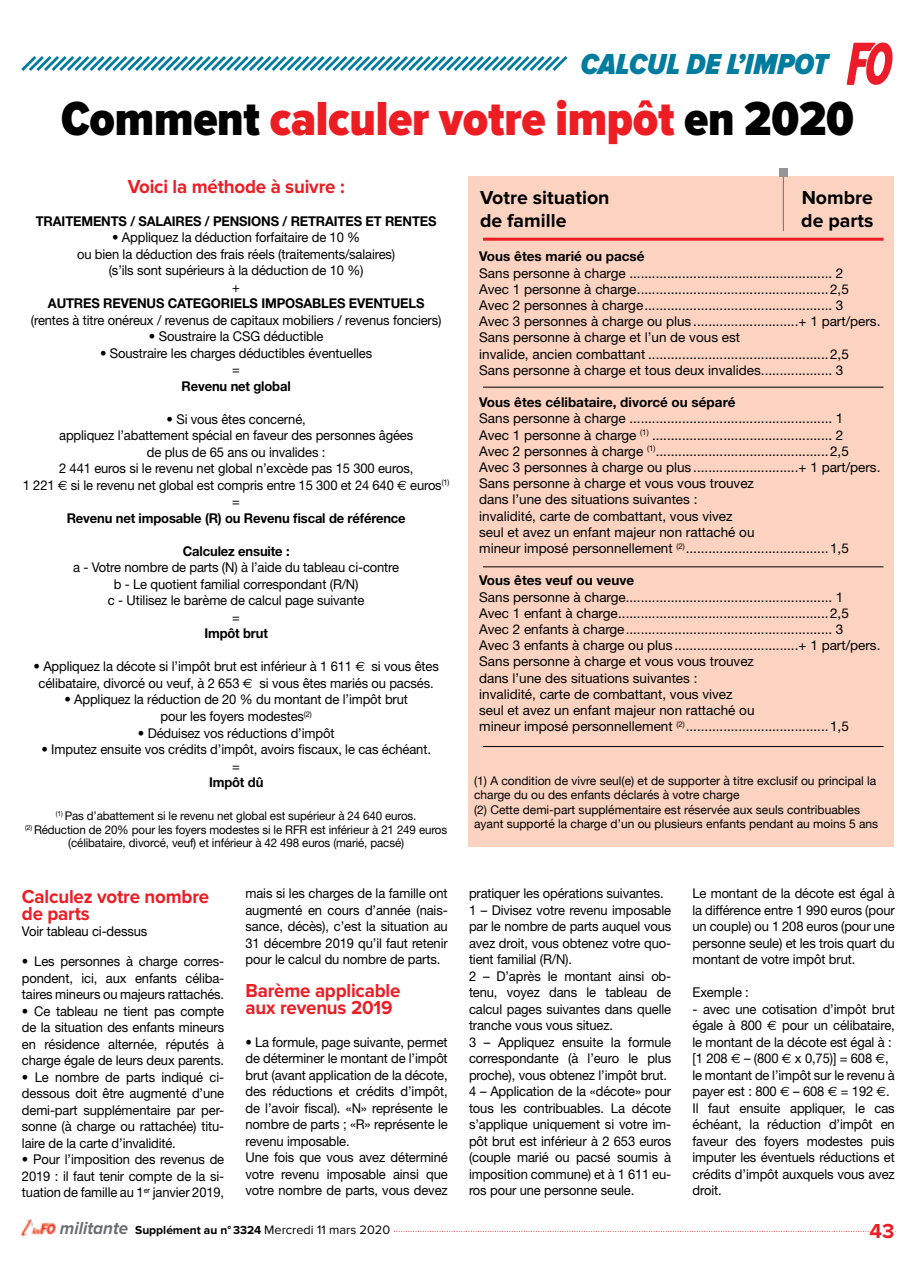
<style>
.page{position:relative;width:915px;height:1263px;background:#fff}
.page>*{position:absolute;margin:0;border:0;box-sizing:border-box;transform-origin:0 0}
.t1{font:900 49.5px "Proxima Nova Cond";letter-spacing:-.005em;color:#ed1d24}
.t2{font:italic 900 30px "Proxima Nova Cond";color:#007c9e}
.t3{font:700 21px "Proxima Nova";color:#ed1d24}
.t4{font:700 19.5px/16.5px "Proxima Nova";letter-spacing:-.01em;color:#ed1d24;scale:.96 1}
.t5{font:700 19.5px "Proxima Nova";color:#000}
.t6{font:13.5px/16.5px "Helvetica Neue";letter-spacing:-.01em;color:#000;text-align:center;scale:.96 1}
.t7{font:13.5px/16.2px "Helvetica Neue";letter-spacing:-.01em;color:#000}
.t8{font:700 13.5px "Helvetica Neue";letter-spacing:-.01em;color:#000;scale:.96 1}
.t9{font:700 13.5px "Helvetica Neue";letter-spacing:-.01em;color:#000}
.t10{font:12px/14.4px "Helvetica Neue";color:#000}
.t11{font:12px/13.5px "Helvetica Neue";letter-spacing:-.01em;color:#000;text-align:center;scale:.96 1}
.t12{font:700 12px "Proxima Nova";color:#000}
.s1{color:#000}
.s2{font-family:"Euro Sans"}
.s3{font-family:"Stone Informal";font-weight:400;color:#fff}
.s4{font-style:italic;font-size:18px;color:#6d6e71}
.s5{font-weight:400;font-size:12.75px}
</style>
<div class="page">
<svg style="left:846px;top:43px;width:47px;height:42px"></svg>
<svg style="left:394px;top:1231px;width:474px;height:1px"></svg>
<img style="left:21px;top:1218px;width:35px;height:19px">
<svg style="left:21px;top:56px;width:547px;height:15px"></svg>
<div style="left:468px;top:176px;width:425px;height:671px;background:#fcd3c1"></div>
<hr style="left:483px;top:238px;width:400px;height:3px;background:#ed1d24">
<hr style="left:483px;top:387px;width:400px;height:1px;background:#000">
<hr style="left:483px;top:566px;width:400px;height:1px;background:#000">
<hr style="left:483px;top:746px;width:400px;height:1px;background:#000">
<hr style="left:782px;top:176px;width:1px;height:55px;background:#6d6e71">
<div style="left:778px;top:168px;width:9px;height:8px;background:#939598"></div>
<h2 class="t2" style="left:580px;top:47px;width:249px">CALCUL DE L’IMPOT</h2>
<h1 class="t1" style="left:61px;top:91px;width:794px"><span class="s1">Comment</span> calculer votre impôt <span class="s1">en 2020</span></h1>
<h3 class="t4" style="left:128px;top:179px;width:227px">Voici la méthode à suivre :</h3>
<p class="t8" style="left:36px;top:213px;width:418px">TRAITEMENTS / SALAIRES / PENSIONS / RETRAITES ET RENTES</p>
<p class="t6" style="left:77px;top:229px;width:333px">• Appliquez la déduction forfaitaire de 10 %<br>ou bien la déduction des frais réels (traitements/salaires) (s’ils sont supérieurs à la déduction de 10 %)<br>+</p>
<p class="t8" style="left:48px;top:295px;width:393px">AUTRES REVENUS CATEGORIELS IMPOSABLES EVENTUELS</p>
<p class="t6" style="left:31px;top:312px;width:429px">(rentes à titre onéreux / revenus de capitaux mobiliers / revenus fonciers)</p>
<p class="t6" style="left:149px;top:328px;width:183px">• Soustraire la CSG déductible</p>
<p class="t6" style="left:100px;top:345px;width:285px">• Soustraire les charges déductibles éventuelles =</p>
<p class="t8" style="left:181px;top:378px;width:115px">Revenu net global</p>
<p class="t6" style="left:23px;top:411px;width:446px">• Si vous êtes concerné,<br>appliquez l’abattement spécial en faveur des personnes âgées<br>de plus de 65 ans ou invalides :<br>2 441 euros si le revenu net global n’excède pas 15 300 euros,<br>1 221 <span class="s2">E</span> si le revenu net global est compris entre 15 300 et 24 640 <span class="s2">E</span> euros<sup>(1) </sup>=</p>
<p class="t8" style="left:67px;top:510px;width:354px">Revenu net imposable (R) ou Revenu fiscal de référence</p>
<p class="t8" style="left:183px;top:543px;width:113px">Calculez ensuite :</p>
<p class="t6" style="left:73px;top:559px;width:341px">a - Votre nombre de parts (N) à l’aide du tableau ci-contre b - Le quotient familial correspondant (R/N)<br>c - Utilisez le barème de calcul page suivante<br>=</p>
<p class="t8" style="left:204px;top:625px;width:68px">Impôt brut</p>
<p class="t6" style="left:33px;top:658px;width:423px">• Appliquez la décote si l’impôt brut est inférieur à 1 611 <span class="s2">E</span> si vous êtes célibataire, divorcé ou veuf, à 2 653 <span class="s2">E</span> si vous êtes mariés ou pacsés.</p>
<p class="t6" style="left:64px;top:691px;width:359px">• Appliquez la réduction de 20 % du montant de l’impôt brut pour les foyers modestes<sup>(2)</sup></p>
<p class="t6" style="left:138px;top:724px;width:206px">• Déduisez vos réductions d’impôt</p>
<p class="t6" style="left:41px;top:741px;width:407px">• Imputez ensuite vos crédits d’impôt, avoirs fiscaux, le cas échéant. =</p>
<p class="t8" style="left:209px;top:774px;width:58px">Impôt dû</p>
<p class="t11" style="left:25px;top:809px;width:441px"><sup>(1)</sup> Pas d’abattement si le revenu net global est supérieur à 24 640 euros.<br><sup>(2)</sup> Réduction de 20% pour les foyers modestes si le RFR est inférieur à 21 249 euros (célibataire, divorcé, veuf) et inférieur à 42 498 euros (marié, pacsé)</p>
<h3 class="t5" style="left:480px;top:186px;width:131px">Votre situation</h3>
<h3 class="t5" style="left:801px;top:186px;width:73px">Nombre</h3>
<h3 class="t5" style="left:480px;top:209px;width:88px">de famille</h3>
<h3 class="t5" style="left:801px;top:209px;width:74px">de parts</h3>
<p class="t9" style="left:479px;top:248px;width:167px">Vous êtes marié ou pacsé</p>
<p class="t7" style="left:479px;top:264px;width:402px">Sans personne à charge ...................................................... 2<br>Avec 1 personne à charge...................................................2,5<br>Avec 2 personnes à charge.................................................. 3<br>Avec 3 personnes à charge ou plus ............................+ 1 part/pers.<br>Sans personne à charge et l’un de vous est<br>invalide, ancien combattant ................................................2,5<br>Sans personne à charge et tous deux invalides................... 3</p>
<p class="t9" style="left:479px;top:394px;width:258px">Vous êtes célibataire, divorcé ou séparé</p>
<p class="t7" style="left:479px;top:410px;width:402px">Sans personne à charge ...................................................... 1<br>Avec 1 personne à charge <sup>(1)</sup> ................................................ 2<br>Avec 2 personnes à charge <sup>(1)</sup>..............................................2,5<br>Avec 3 personnes à charge ou plus ............................+ 1 part/pers.<br>Sans personne à charge et vous vous trouvez<br>dans l’une des situations suivantes :<br>invalidité, carte de combattant, vous vivez<br>seul et avez un enfant majeur non rattaché ou<br>mineur imposé personnellement <sup>(2)</sup>......................................1,5</p>
<p class="t9" style="left:479px;top:572px;width:156px">Vous êtes veuf ou veuve</p>
<p class="t7" style="left:479px;top:588px;width:402px">Sans personne à charge....................................................... 1<br>Avec 1 enfant à charge........................................................2,5<br>Avec 2 enfants à charge....................................................... 3<br>Avec 3 enfants à charge ou plus .................................+ 1 part/pers.<br>Sans personne à charge et vous vous trouvez<br>dans l’une des situations suivantes :<br>invalidité, carte de combattant, vous vivez<br>seul et avez un enfant majeur non rattaché ou<br>mineur imposé personnellement <sup>(2)</sup>......................................1,5</p>
<p class="t10" style="left:474px;top:774px;width:405px">(1) A condition de vivre seul(e) et de supporter à titre exclusif ou principal la charge du ou des enfants déclarés à votre charge<br>(2) Cette demi-part supplémentaire est réservée aux seuls contribuables ayant supporté la charge d’un ou plusieurs enfants pendant au moins 5 ans</p>
<h3 class="t4" style="left:22px;top:889px;width:196px">Calculez votre nombre de parts</h3>
<p class="t6" style="left:22px;top:923px;width:132px">Voir tableau ci-dessus</p>
<p class="t6" style="left:22px;top:953px;width:212px;text-align:justify">• Les personnes à charge corres&shy;pondent, ici, aux enfants céliba&shy;taires mineurs ou majeurs rattachés.</p>
<p class="t6" style="left:22px;top:1002px;width:212px;text-align:justify">• Ce tableau ne tient pas compte de la situation des enfants mineurs en résidence alternée, réputés à charge égale de leurs deux parents.</p>
<p class="t6" style="left:22px;top:1068px;width:212px;text-align:justify">• Le nombre de parts indiqué ci&shy;dessous doit être augmenté d’une demi-part supplémentaire par per&shy;sonne (à charge ou rattachée) titu&shy;laire de la carte d’invalidité.</p>
<p class="t6" style="left:22px;top:1151px;width:212px;text-align:justify">• Pour l’imposition des revenus de 2019 : il faut tenir compte de la si&shy;tuation de famille au 1<sup>er</sup> janvier 2019,</p>
<p class="t6" style="left:245px;top:885px;width:212px;text-align:justify">mais si les charges de la famille ont augmenté en cours d’année (nais&shy;sance, décès), c’est la situation au 31 décembre 2019 qu’il faut retenir pour le calcul du nombre de parts.</p>
<h3 class="t4" style="left:245px;top:983px;width:163px">Barème applicable aux revenus 2019</h3>
<p class="t6" style="left:245px;top:1034px;width:212px;text-align:left">• La formule, page suivante, permet de déterminer le montant de l’impôt brut (avant application de la décote, des réductions et crédits d’impôt, de l’avoir fiscal). «N» représente le nombre de parts ; «R» représente le revenu imposable.<br>Une fois que vous avez déterminé votre revenu imposable ainsi que votre nombre de parts, vous devez</p>
<p class="t6" style="left:469px;top:885px;width:212px;text-align:left">pratiquer les opérations suivantes.<br>1 – Divisez votre revenu imposable par le nombre de parts auquel vous avez droit, vous obtenez votre quo&shy;tient familial (R/N).<br>2 – D’après le montant ainsi ob&shy;tenu, voyez dans le tableau de calcul pages suivantes dans quelle tranche vous vous situez.<br>3 – Appliquez ensuite la formule correspondante (à l’euro le plus proche), vous obtenez l’impôt brut.<br>4 – Application de la «décote» pour tous les contribuables. La décote s’applique uniquement si votre im&shy;pôt brut est inférieur à 2 653 euros (couple marié ou pacsé soumis à imposition commune) et à 1 611 eu&shy;ros pour une personne seule.</p>
<p class="t6" style="left:692px;top:885px;width:212px;text-align:justify">Le montant de la décote est égal à la différence entre 1 990 euros (pour un couple) ou 1 208 euros (pour une personne seule) et les trois quart du montant de votre impôt brut.</p>
<p class="t6" style="left:692px;top:984px;width:60px">Exemple :</p>
<p class="t6" style="left:692px;top:1000px;width:212px;text-align:left">- avec une cotisation d’impôt brut égale à 800 <span class="s2">E</span> pour un célibataire, le montant de la décote est égal à : [1 208 <span class="s2">E</span> – (800 <span class="s2">E</span> x 0,75)] = 608 <span class="s2">E</span>, le montant de l’impôt sur le revenu à payer est : 800 <span class="s2">E</span> – 608 <span class="s2">E</span> = 192 <span class="s2">E</span>.<br>Il faut ensuite appliquer, le cas échéant, la réduction d’impôt en faveur des foyers modestes puis imputer les éventuels réductions et crédits d’impôt auxquels vous avez droit.</p>
<p class="t12" style="left:56px;top:1223px;width:339px"><span class="s3">l</span><span class="s4">militante</span> Supplément au n° 3324 <span class="s5">Mercredi 11 mars 2020</span><span class="s3">l</span></p>
<h3 class="t3" style="left:869px;top:1219px;width:26px">43</h3>
</div>
